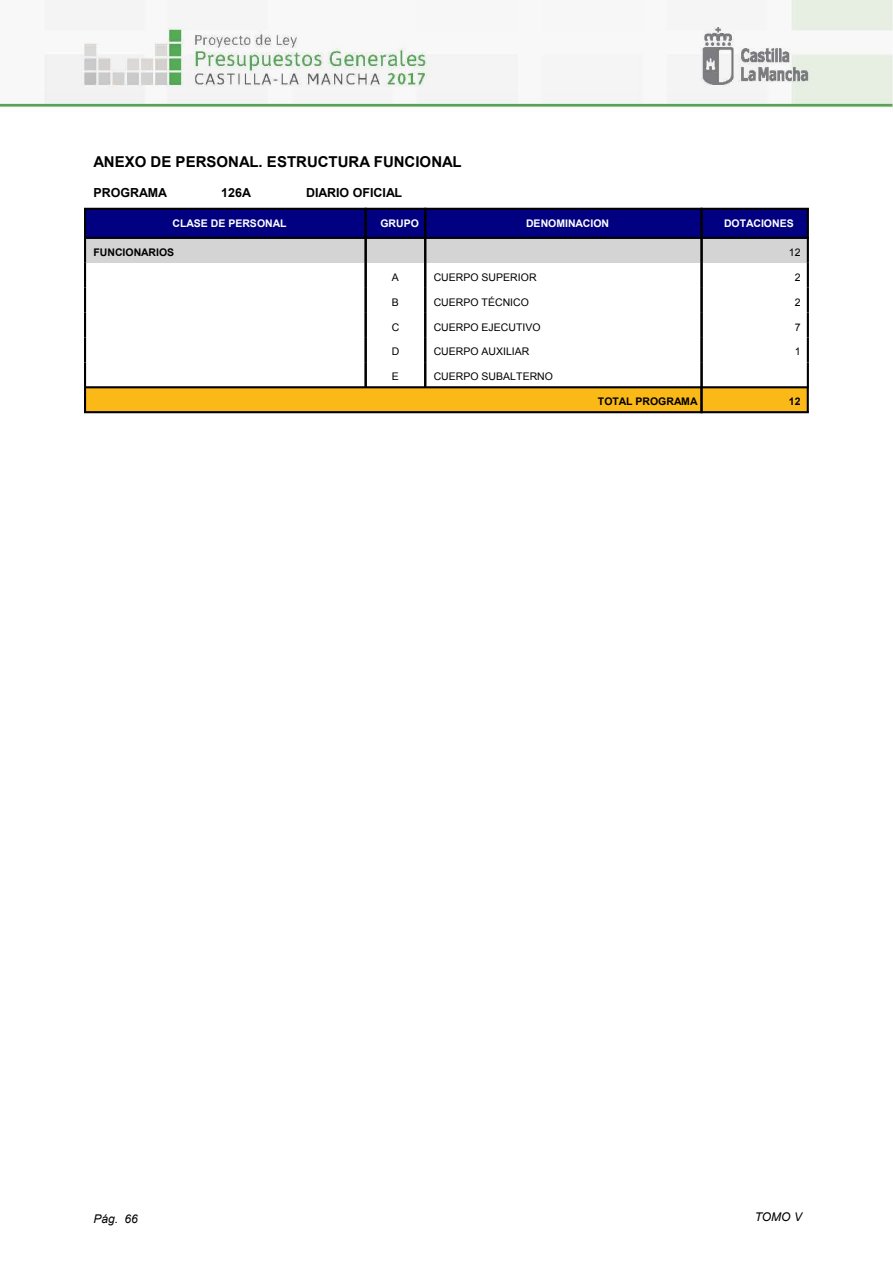
<style>
.page{position:relative;width:893px;height:1263px;background:#fff}
.page>*{position:absolute;margin:0;border:0;box-sizing:border-box;transform-origin:0 0}
.t1{font:700 15px "Arial";color:#000}
.t2{font:700 12.45px "Arial";color:#000}
.t3{font:italic 12px "Arial";color:#000}
.t4{font:10.5px "Arial";color:#000}
.t5{font:700 10.5px "Arial";color:#fff}
.t6{font:700 10.5px "Arial";color:#000}
</style>
<div class="page">
<div style="left:85px;top:209px;width:281px;height:29px;background:#000080"></div>
<div style="left:366px;top:209px;width:59px;height:29px;background:#000080"></div>
<div style="left:425px;top:209px;width:277px;height:29px;background:#000080"></div>
<div style="left:702px;top:209px;width:106px;height:29px;background:#000080"></div>
<div style="left:85px;top:238px;width:281px;height:25px;background:#d4d4d4"></div>
<div style="left:366px;top:238px;width:59px;height:25px;background:#d4d4d4"></div>
<div style="left:425px;top:238px;width:277px;height:25px;background:#d4d4d4"></div>
<div style="left:702px;top:238px;width:106px;height:25px;background:#d4d4d4"></div>
<div style="left:85px;top:387px;width:616px;height:25px;background:#fbb917"></div>
<div style="left:701px;top:387px;width:107px;height:25px;background:#fbb917"></div>
<hr style="left:84px;top:209px;width:2px;height:29px;background:#000">
<hr style="left:84px;top:208px;width:283px;height:2px;background:#000">
<hr style="left:84px;top:237px;width:283px;height:2px;background:#000">
<hr style="left:365px;top:209px;width:2px;height:29px;background:#000">
<hr style="left:365px;top:208px;width:61px;height:2px;background:#000">
<hr style="left:365px;top:237px;width:61px;height:2px;background:#000">
<hr style="left:424px;top:209px;width:2px;height:29px;background:#000">
<hr style="left:424px;top:208px;width:279px;height:2px;background:#000">
<hr style="left:424px;top:237px;width:279px;height:2px;background:#000">
<hr style="left:700px;top:209px;width:3px;height:29px;background:#000">
<hr style="left:807px;top:209px;width:2px;height:29px;background:#000">
<hr style="left:700px;top:208px;width:109px;height:2px;background:#000">
<hr style="left:700px;top:237px;width:109px;height:2px;background:#000">
<hr style="left:84px;top:238px;width:2px;height:25px;background:#000">
<hr style="left:365px;top:238px;width:2px;height:25px;background:#000">
<hr style="left:424px;top:238px;width:2px;height:25px;background:#000">
<hr style="left:700px;top:238px;width:3px;height:25px;background:#000">
<hr style="left:807px;top:238px;width:2px;height:25px;background:#000">
<hr style="left:84px;top:263px;width:2px;height:25px;background:#000">
<hr style="left:365px;top:263px;width:2px;height:25px;background:#000">
<hr style="left:424px;top:263px;width:2px;height:25px;background:#000">
<hr style="left:700px;top:263px;width:3px;height:25px;background:#000">
<hr style="left:807px;top:263px;width:2px;height:25px;background:#000">
<hr style="left:84px;top:288px;width:2px;height:25px;background:#000">
<hr style="left:365px;top:288px;width:2px;height:25px;background:#000">
<hr style="left:424px;top:288px;width:2px;height:25px;background:#000">
<hr style="left:700px;top:288px;width:3px;height:25px;background:#000">
<hr style="left:807px;top:288px;width:2px;height:25px;background:#000">
<hr style="left:84px;top:313px;width:2px;height:24px;background:#000">
<hr style="left:365px;top:313px;width:2px;height:24px;background:#000">
<hr style="left:424px;top:313px;width:2px;height:24px;background:#000">
<hr style="left:700px;top:313px;width:3px;height:24px;background:#000">
<hr style="left:807px;top:313px;width:2px;height:24px;background:#000">
<hr style="left:84px;top:337px;width:2px;height:25px;background:#000">
<hr style="left:365px;top:337px;width:2px;height:25px;background:#000">
<hr style="left:424px;top:337px;width:2px;height:25px;background:#000">
<hr style="left:700px;top:337px;width:3px;height:25px;background:#000">
<hr style="left:807px;top:337px;width:2px;height:25px;background:#000">
<hr style="left:84px;top:362px;width:2px;height:25px;background:#000">
<hr style="left:365px;top:362px;width:2px;height:25px;background:#000">
<hr style="left:424px;top:362px;width:2px;height:25px;background:#000">
<hr style="left:700px;top:362px;width:3px;height:25px;background:#000">
<hr style="left:807px;top:362px;width:2px;height:25px;background:#000">
<hr style="left:84px;top:387px;width:2px;height:25px;background:#000">
<hr style="left:84px;top:386px;width:619px;height:2px;background:#000">
<hr style="left:84px;top:411px;width:619px;height:2px;background:#000">
<hr style="left:700px;top:387px;width:3px;height:25px;background:#000">
<hr style="left:807px;top:387px;width:2px;height:25px;background:#000">
<hr style="left:700px;top:386px;width:109px;height:2px;background:#000">
<hr style="left:700px;top:411px;width:109px;height:2px;background:#000">
<img style="left:0;top:0;width:893px;height:109px">
<h1 class="t1" style="left:94px;top:152px;width:370px">ANEXO DE PERSONAL. ESTRUCTURA FUNCIONAL</h1>
<p class="t2" style="left:94px;top:184px;width:75px">PROGRAMA</p>
<p class="t2" style="left:221px;top:184px;width:31px">126A</p>
<p class="t2" style="left:306px;top:184px;width:98px">DIARIO OFICIAL</p>
<p class="t5" style="left:173px;top:216px;width:115px">CLASE DE PERSONAL</p>
<p class="t5" style="left:380px;top:216px;width:40px">GRUPO</p>
<p class="t5" style="left:526px;top:216px;width:85px">DENOMINACION</p>
<p class="t5" style="left:724px;top:216px;width:71px">DOTACIONES</p>
<p class="t6" style="left:94px;top:245px;width:82px">FUNCIONARIOS</p>
<p class="t4" style="left:789px;top:245px;width:13px">12</p>
<p class="t4" style="left:392px;top:270px;width:9px">A</p>
<p class="t4" style="left:434px;top:270px;width:104px">CUERPO SUPERIOR</p>
<p class="t4" style="left:795px;top:270px;width:7px">2</p>
<p class="t4" style="left:392px;top:295px;width:9px">B</p>
<p class="t4" style="left:434px;top:295px;width:97px">CUERPO TÉCNICO</p>
<p class="t4" style="left:795px;top:295px;width:7px">2</p>
<p class="t4" style="left:392px;top:320px;width:9px">C</p>
<p class="t4" style="left:434px;top:320px;width:109px">CUERPO EJECUTIVO</p>
<p class="t4" style="left:795px;top:320px;width:7px">7</p>
<p class="t4" style="left:392px;top:345px;width:9px">D</p>
<p class="t4" style="left:434px;top:345px;width:97px">CUERPO AUXILIAR</p>
<p class="t4" style="left:795px;top:345px;width:7px">1</p>
<p class="t4" style="left:392px;top:370px;width:9px">E</p>
<p class="t4" style="left:434px;top:370px;width:121px">CUERPO SUBALTERNO</p>
<p class="t6" style="left:598px;top:395px;width:101px">TOTAL PROGRAMA</p>
<p class="t6" style="left:789px;top:395px;width:13px">12</p>
<p class="t3" style="left:94px;top:1211px;width:46px">Pág. 66</p>
<p class="t3" style="left:755px;top:1209px;width:49px">TOMO V</p>
</div>
